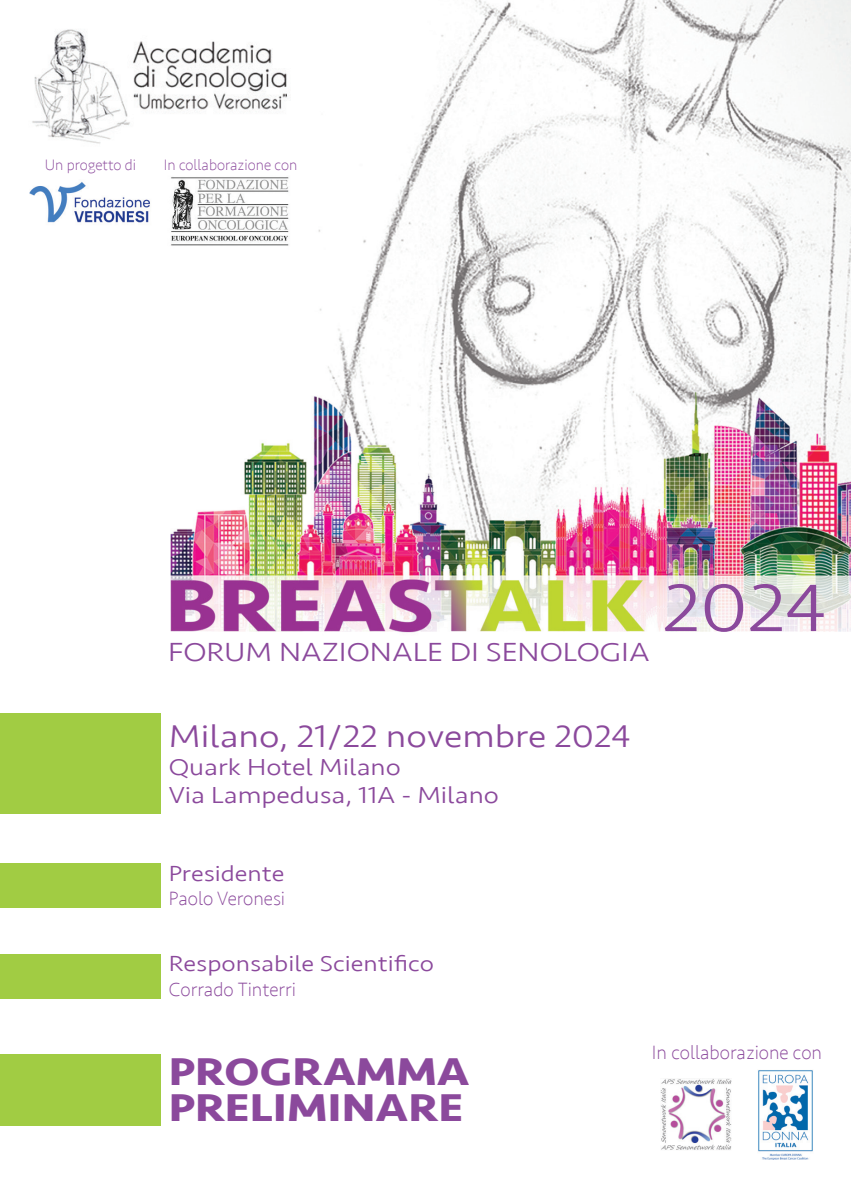
<style>
.page{position:relative;width:851px;height:1191px;background:#fff}
.page>*{position:absolute;margin:0;border:0;box-sizing:border-box;transform-origin:0 0}
.t1{font:300 69.4px "Seravek";color:#8b499c;scale:1.18 1}
.t2{font:700 39.8px "Seravek";color:#8b499c;scale:1.18 1}
.t3{font:300 32.2px "Seravek";color:#8b499c;scale:1.18 1}
.t4{font:300 27px "Seravek";color:#8b499c;scale:1.18 1}
.t5{font:300 23.8px "Seravek";color:#8b499c;scale:1.18 1}
.t6{font:300 22.4px "Seravek";color:#8b499c;scale:1.18 1}
.t7{font:200 19.8px "Seravek";color:#8b499c}
.t8{font:200 15.6px "Seravek";color:#8b499c}
</style>
<div class="page">
<div style="left:0;top:713px;width:160px;height:100px;background:#a1cc43"></div>
<div style="left:0;top:954px;width:160px;height:44px;background:#a1cc43"></div>
<div style="left:0;top:1054px;width:160px;height:72px;background:#a1cc43"></div>
<div style="left:0;top:863px;width:160px;height:44px;background:#a1cc43"></div>
<img style="left:660px;top:1078px;width:71px;height:72px">
<img style="left:758px;top:1070px;width:55px;height:89px">
<img style="left:170px;top:0;width:680px;height:633px">
<img style="left:32px;top:22px;width:258px;height:125px">
<img style="left:29px;top:181px;width:121px;height:42px">
<img style="left:170px;top:173px;width:123px;height:76px">
<p class="t8" style="left:45px;top:156px;width:93px">Un progetto di</p>
<p class="t8" style="left:164px;top:156px;width:135px">In collaborazione con</p>
<p class="t4" style="left:168px;top:636px;width:410px">FORUM NAZIONALE DI SENOLOGIA</p>
<p class="t1" style="left:662px;top:567px;width:141px">2024</p>
<p class="t3" style="left:169px;top:717px;width:393px">Milano, 21/22 novembre 2024</p>
<p class="t5" style="left:169px;top:753px;width:198px">Quark Hotel Milano</p>
<p class="t5" style="left:169px;top:781px;width:281px">Via Lampedusa, 11A - Milano</p>
<p class="t6" style="left:169px;top:860px;width:99px">Presidente</p>
<p class="t7" style="left:169px;top:887px;width:118px">Paolo Veronesi</p>
<p class="t6" style="left:169px;top:950px;width:226px">Responsabile Scientifico</p>
<p class="t7" style="left:169px;top:977px;width:128px">Corrado Tinterri</p>
<p class="t2" style="left:169px;top:1039px;width:256px">PROGRAMMA</p>
<p class="t2" style="left:169px;top:1076px;width:251px">PRELIMINARE</p>
<p class="t7" style="left:651px;top:1040px;width:171px">In collaborazione con</p>
</div>
